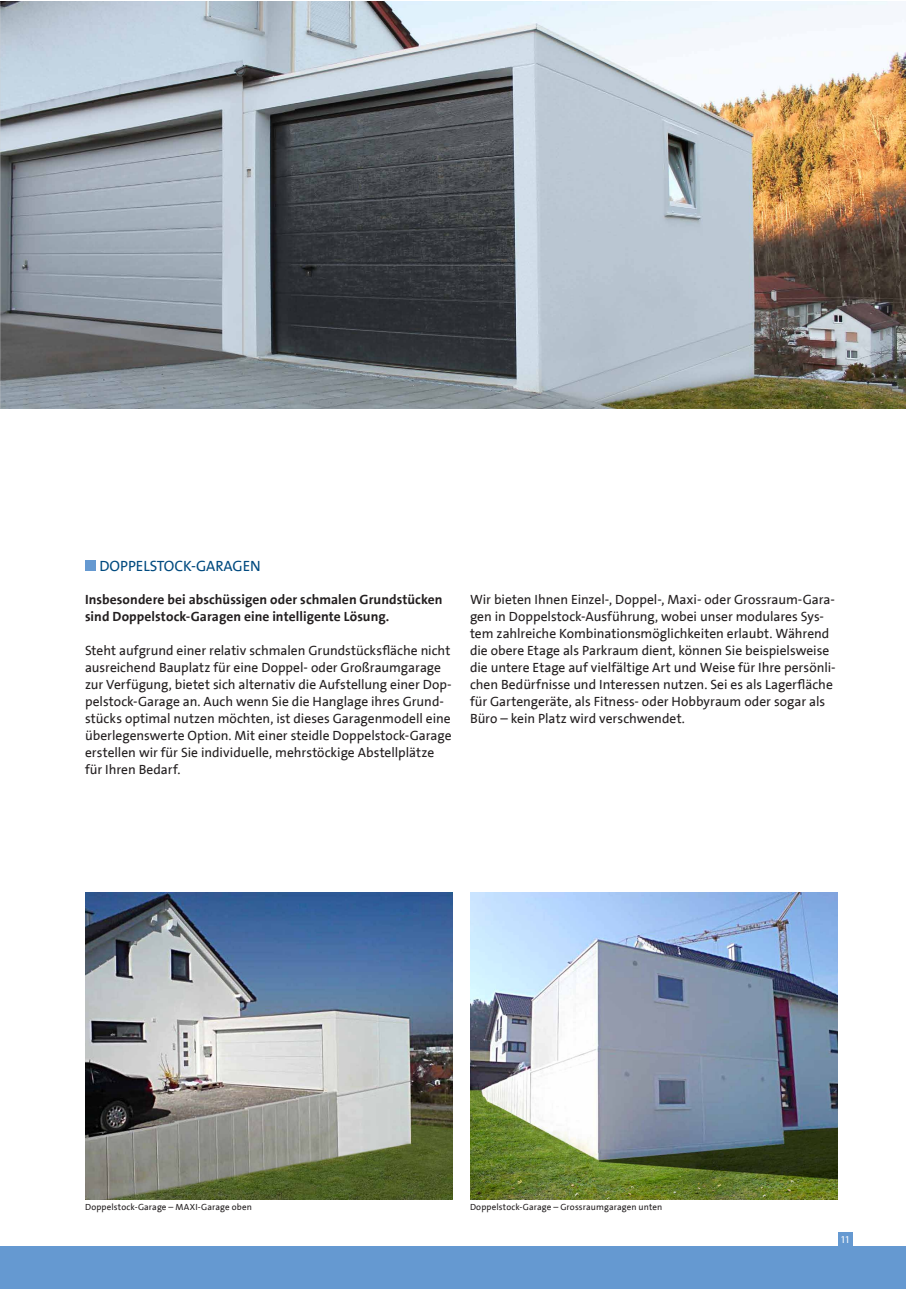
<style>
.page{position:relative;width:906px;height:1289px;background:#fff}
.page>*{position:absolute;margin:0;border:0;box-sizing:border-box;transform-origin:0 0}
.t1{font:15px "The Sans B5";color:#004a7f}
.t2{font:13.5px/17px "The Sans B5";color:#231f20}
.t3{font:700 13.5px/17px "The Sans B7";letter-spacing:.005em;color:#231f20}
.t4{font:10.5px "Myriad Pro";color:#fff}
.t5{font:9px "The Sans B5";letter-spacing:.01em;color:#231f20}
</style>
<div class="page">
<div style="left:838px;top:1231px;width:15px;height:15px;background:#6599d1"></div>
<div style="left:0;top:1246px;width:893px;height:30px;background:#6599d1"></div>
<img style="left:1px;top:1px;width:905px;height:407px">
<img style="left:0;top:1px;width:1px;height:407px">
<div style="left:85px;top:560px;width:10px;height:11px;background:#6599d1"></div>
<img style="left:470px;top:892px;width:368px;height:307px">
<img style="left:85px;top:892px;width:368px;height:307px">
<div style="left:0;top:1271px;width:906px;height:17px;background:#6599d1"></div>
<p class="t1" style="left:99px;top:556px;width:20px">Doppelstoc</p>
<p class="t1" style="left:183px;top:556px;width:33px">k-Garagen</p>
<p class="t3" style="left:85px;top:590px;width:359px">Insbesondere bei abschüssigen oder schmalen Grundstücken sind Doppelstock-Garagen eine intelligente Lösung.</p>
<p class="t2" style="left:85px;top:641px;width:368px">Steht aufgrund einer relativ schmalen Grundstücksfläche nicht ausreichend Bauplatz für eine Doppel- oder Großraumgarage zur Verfügung, bietet sich alternativ die Aufstellung einer Dop&shy;pelstock-Garage an. Auch wenn Sie die Hanglage ihres Grund&shy;stücks optimal nutzen möchten, ist dieses Garagenmodell eine überlegenswerte Option. Mit einer steidle Doppelstock-Garage erstellen wir für Sie individuelle, mehrstöckige Abstellplätze für Ihren Bedarf.</p>
<p class="t2" style="left:470px;top:590px;width:367px">Wir bieten Ihnen Einzel-, Doppel-, Maxi- oder Grossraum-Gara&shy;gen in Doppelstock-Ausführung, wobei unser modulares Sys&shy;tem zahlreiche Kombinationsmöglichkeiten erlaubt. Während die obere Etage als Parkraum dient, können Sie beispielsweise die untere Etage auf vielfältige Art und Weise für Ihre persönli&shy;chen Bedürfnisse und Interessen nutzen. Sei es als Lagerfläche für Gartengeräte, als Fitness- oder Hobbyraum oder sogar als Büro – kein Platz wird verschwendet.</p>
<p class="t5" style="left:85px;top:1200px;width:168px">Doppelstock-Garage – MAXI-Garage oben</p>
<p class="t5" style="left:470px;top:1201px;width:194px">Doppelstock-Garage – Grossraumgaragen unten</p>
<p class="t4" style="left:840px;top:1232px;width:11px">11</p>
</div>
